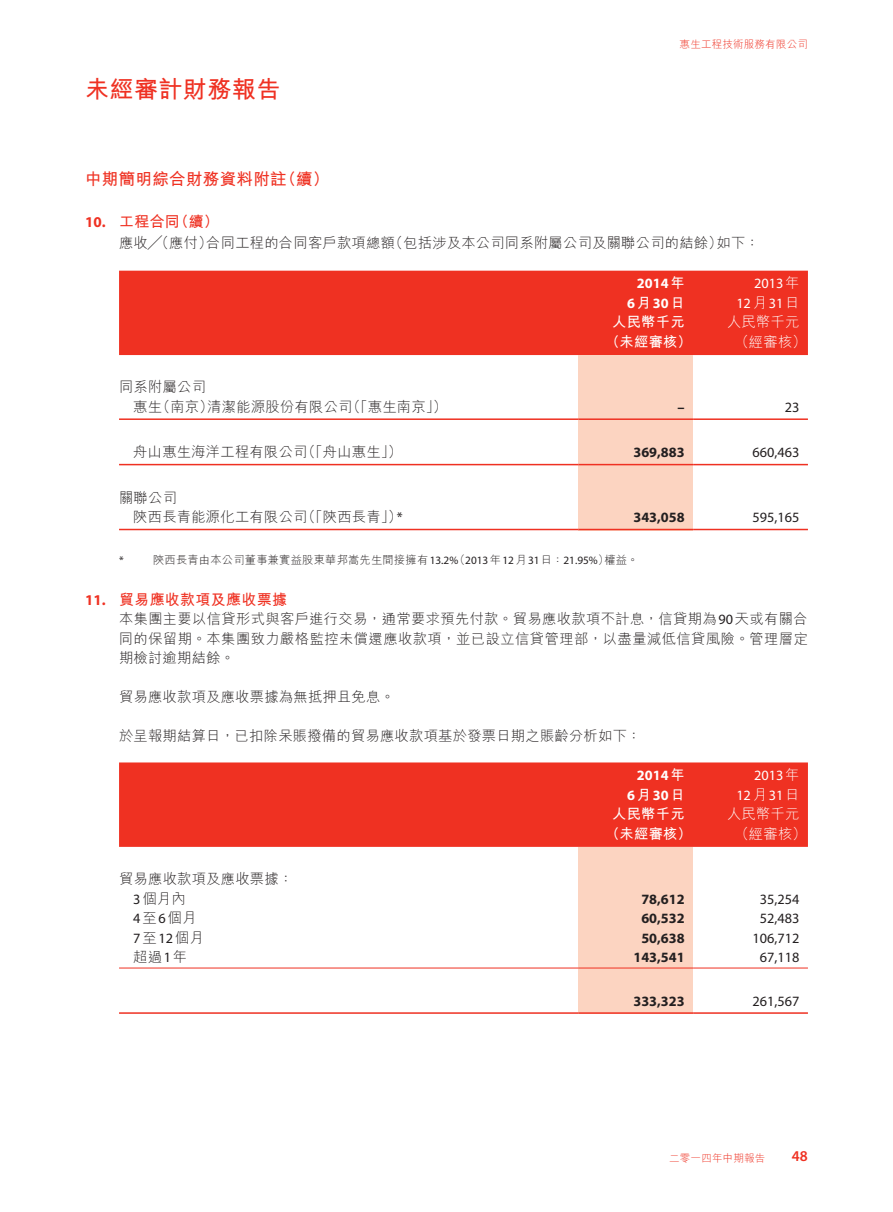
<style>
.page{position:relative;width:893px;height:1212px;background:#fff}
.page>*{position:absolute;margin:0;border:0;box-sizing:border-box;transform-origin:0 0}
.t1{font:700 24px "M Hei HK";letter-spacing:.02em;color:#ef3122}
.t2{font:700 16.5px "M Hei HK";letter-spacing:.02em;color:#ef3122}
.t3{font:700 15px "M Hei HK";letter-spacing:.02em;color:#ef3122}
.t4{font:700 15px "Myriad Pro";color:#ef3122}
.t5{font:600 15px "Myriad Pro";color:#ef3122}
.t6{font:300 14.25px/19.5px "M Hei HK";letter-spacing:.02em;color:#231f20;text-align:justify}
.t7{font:14.25px "Myriad Pro";color:#231f20}
.t8{font:700 14.25px "Myriad Pro";color:#231f20}
.t9{font:14.25px/19.5px "Myriad Pro";color:#fff;text-align:right}
.t10{font:700 14.25px "M Hei HK";letter-spacing:.02em;color:#fff}
.t11{font:700 14.25px/19.5px "Myriad Pro";color:#fff;text-align:right}
.t12{font:300 14.25px "M Hei HK";letter-spacing:.02em;color:#fff}
.t13{font:300 11.25px "M Hei HK";letter-spacing:.02em;color:#231f20}
.t14{font:11.25px "Myriad Pro";color:#231f20}
.t15{font:300 10.5px "M Hei HK";letter-spacing:.02em;color:#ef3122}
.s1{font-family:"M Hei HK"}
.s2{font-family:"M Hei HK";font-weight:300}
.s3{font-family:"Myriad Pro";font-weight:400}
</style>
<div class="page">
<div style="left:119px;top:271px;width:689px;height:84px;background:#ef3122"></div>
<div style="left:578px;top:355px;width:115px;height:20px;background:#fcd4c1"></div>
<div style="left:578px;top:375px;width:115px;height:19px;background:#fcd4c1"></div>
<div style="left:578px;top:394px;width:115px;height:20px;background:#fcd4c1"></div>
<div style="left:578px;top:414px;width:115px;height:6px;background:#fcd4c1"></div>
<div style="left:578px;top:420px;width:115px;height:19px;background:#fcd4c1"></div>
<div style="left:578px;top:439px;width:115px;height:20px;background:#fcd4c1"></div>
<svg style="left:578px;top:459px;width:115px;height:5px"></svg>
<div style="left:578px;top:465px;width:115px;height:20px;background:#fcd4c1"></div>
<div style="left:578px;top:485px;width:115px;height:19px;background:#fcd4c1"></div>
<div style="left:578px;top:504px;width:115px;height:20px;background:#fcd4c1"></div>
<svg style="left:578px;top:524px;width:115px;height:5px"></svg>
<hr style="left:119px;top:418px;width:459px;height:2px;background:#ef3122">
<hr style="left:578px;top:418px;width:115px;height:2px;background:#ef3122">
<hr style="left:693px;top:418px;width:115px;height:2px;background:#ef3122">
<hr style="left:119px;top:464px;width:459px;height:1px;background:#ef3122">
<hr style="left:578px;top:464px;width:115px;height:1px;background:#ef3122">
<hr style="left:693px;top:464px;width:115px;height:1px;background:#ef3122">
<hr style="left:119px;top:529px;width:459px;height:1px;background:#ef3122">
<hr style="left:578px;top:529px;width:115px;height:1px;background:#ef3122">
<hr style="left:693px;top:529px;width:115px;height:1px;background:#ef3122">
<div style="left:119px;top:762px;width:689px;height:85px;background:#ef3122"></div>
<div style="left:578px;top:847px;width:115px;height:19px;background:#fcd4c1"></div>
<div style="left:578px;top:866px;width:115px;height:20px;background:#fcd4c1"></div>
<div style="left:578px;top:886px;width:115px;height:19px;background:#fcd4c1"></div>
<div style="left:578px;top:905px;width:115px;height:20px;background:#fcd4c1"></div>
<div style="left:578px;top:925px;width:115px;height:19px;background:#fcd4c1"></div>
<div style="left:578px;top:944px;width:115px;height:20px;background:#fcd4c1"></div>
<svg style="left:578px;top:964px;width:115px;height:4px"></svg>
<div style="left:578px;top:968px;width:115px;height:20px;background:#fcd4c1"></div>
<div style="left:578px;top:988px;width:115px;height:19px;background:#fcd4c1"></div>
<div style="left:578px;top:1007px;width:115px;height:7px;background:#fcd4c1"></div>
<hr style="left:119px;top:968px;width:459px;height:1px;background:#ef3122">
<hr style="left:578px;top:968px;width:115px;height:1px;background:#ef3122">
<hr style="left:693px;top:968px;width:115px;height:1px;background:#ef3122">
<hr style="left:119px;top:1012px;width:459px;height:2px;background:#ef3122">
<hr style="left:578px;top:1012px;width:115px;height:2px;background:#ef3122">
<hr style="left:693px;top:1012px;width:115px;height:2px;background:#ef3122">
<h1 class="t1" style="left:85px;top:72px;width:197px">未經審計財務報告</h1>
<p class="t2" style="left:85px;top:167px;width:203px">中期簡明綜合財務資料附註</p>
<p class="t3" style="left:174px;top:210px;width:46px">（續(</p>
<p class="t2" style="left:280px;top:167px;width:51px">（續(</p>
<p class="t3" style="left:119px;top:210px;width:62px">工程合同</p>
<p class="t4" style="left:85px;top:212px;width:22px">10.</p>
<p class="t15" style="left:680px;top:39px;width:130px">惠生工程技術服務有限公司</p>
<p class="t6" style="left:119px;top:233px;width:95px">應收╱（應付）</p>
<p class="t6" style="left:389px;top:233px;width:335px">（包括涉及本公司同系附屬公司及關聯公司的結餘）</p>
<p class="t6" style="left:206px;top:233px;width:190px">合同工程的合同客戶款項總額</p>
<p class="t6" style="left:716px;top:233px;width:45px">如下：</p>
<p class="t11" style="left:627px;top:273px;width:59px">2014<span class="s1">年<br></span>6<span class="s1">月</span>30<span class="s1">日</span></p>
<p class="t9" style="left:736px;top:274px;width:65px">2013<span class="s2">年<br></span>12<span class="s2">月</span>31<span class="s2">日</span></p>
<p class="t12" style="left:727px;top:315px;width:74px">人民幣千元</p>
<p class="t10" style="left:612px;top:312px;width:74px">人民幣千元</p>
<p class="t4" style="left:85px;top:590px;width:22px">11.</p>
<p class="t10" style="left:605px;top:331px;width:88px">（未經審核）</p>
<p class="t12" style="left:735px;top:334px;width:73px">（經審核(</p>
<p class="t6" style="left:119px;top:377px;width:88px">同系附屬公司</p>
<p class="t6" style="left:156px;top:396px;width:59px">（南京）</p>
<p class="t6" style="left:346px;top:396px;width:102px">（「惠生南京 (「</p>
<p class="t6" style="left:207px;top:396px;width:147px">清潔能源股份有限公司</p>
<p class="t6" style="left:133px;top:396px;width:30px">惠生</p>
<p class="t8" style="left:677px;top:398px;width:9px">–</p>
<p class="t7" style="left:785px;top:398px;width:16px">23</p>
<p class="t6" style="left:133px;top:442px;width:176px">舟山惠生海洋工程有限公司</p>
<p class="t6" style="left:119px;top:487px;width:59px">關聯公司</p>
<p class="t6" style="left:301px;top:442px;width:102px">（「舟山惠生 (「</p>
<p class="t8" style="left:633px;top:443px;width:53px">369,883</p>
<p class="t7" style="left:753px;top:444px;width:48px">660,463</p>
<p class="t6" style="left:301px;top:507px;width:102px">（「陝西長青 (「</p>
<p class="t6" style="left:133px;top:507px;width:176px">陝西長青能源化工有限公司</p>
<p class="t7" style="left:397px;top:508px;width:7px">*</p>
<p class="t8" style="left:633px;top:508px;width:53px">343,058</p>
<p class="t7" style="left:753px;top:508px;width:48px">595,165</p>
<p class="t13" style="left:153px;top:554px;width:307px">陝西長青由本公司董事兼實益股東華邦嵩先生間接擁有<span class="s3">13.2%</span></p>
<p class="t14" style="left:454px;top:553px;width:157px"><span class="s2">（</span>2013<span class="s2">年</span>12<span class="s2">月</span>31<span class="s2">日：</span>21.95%<span class="s2">）</span></p>
<p class="t13" style="left:604px;top:554px;width:35px">權益。</p>
<p class="t14" style="left:119px;top:553px;width:6px">*</p>
<p class="t3" style="left:119px;top:588px;width:170px">貿易應收款項及應收票據</p>
<p class="t6" style="left:119px;top:609px;width:690px">本集團主要以信貸形式與客戶進行交易，通常要求預先付款。貿易應收款項不計息，信貸期為<span class="s3">90</span>天或有關合同的保留期。本集團致力嚴格監控未償還應收款項，並已設立信貸管理部，以盡量減低信貸風險。管理層定期檢討逾期結餘。</p>
<p class="t6" style="left:119px;top:687px;width:277px">貿易應收款項及應收票據為無抵押且免息。</p>
<p class="t6" style="left:119px;top:726px;width:524px">於呈報期結算日，已扣除呆賬撥備的貿易應收款項基於發票日期之賬齡分析如下：</p>
<p class="t11" style="left:627px;top:765px;width:59px">2014<span class="s1">年<br></span>6<span class="s1">月</span>30<span class="s1">日</span></p>
<p class="t9" style="left:736px;top:765px;width:65px">2013<span class="s2">年<br></span>12<span class="s2">月</span>31<span class="s2">日</span></p>
<p class="t12" style="left:727px;top:807px;width:74px">人民幣千元</p>
<p class="t10" style="left:612px;top:803px;width:74px">人民幣千元</p>
<p class="t10" style="left:605px;top:823px;width:88px">（未經審核）</p>
<p class="t12" style="left:735px;top:826px;width:73px">（經審核(</p>
<p class="t6" style="left:119px;top:869px;width:175px">貿易應收款項及應收票據：</p>
<p class="t6" style="left:133px;top:888px;width:54px"><span class="s3">3</span>個月內</p>
<p class="t8" style="left:641px;top:889px;width:45px">78,612</p>
<p class="t7" style="left:760px;top:890px;width:41px">35,254</p>
<p class="t6" style="left:133px;top:908px;width:64px"><span class="s3">4</span>至<span class="s3">6</span>個月</p>
<p class="t8" style="left:641px;top:909px;width:45px">60,532</p>
<p class="t7" style="left:760px;top:909px;width:41px">52,483</p>
<p class="t7" style="left:133px;top:929px;width:72px">7<span class="s2">至</span>12<span class="s2">個月</span></p>
<p class="t8" style="left:641px;top:928px;width:45px">50,638</p>
<p class="t7" style="left:753px;top:929px;width:48px">106,712</p>
<p class="t6" style="left:133px;top:947px;width:55px">超過<span class="s3">1</span>年</p>
<p class="t8" style="left:633px;top:948px;width:53px">143,541</p>
<p class="t7" style="left:760px;top:948px;width:41px">67,118</p>
<p class="t8" style="left:633px;top:991px;width:53px">333,323</p>
<p class="t7" style="left:753px;top:992px;width:48px">261,567</p>
<p class="t15" style="left:669px;top:1152px;width:98px">二零一四年中期報告</p>
<p class="t5" style="left:792px;top:1147px;width:17px">48</p>
</div>
